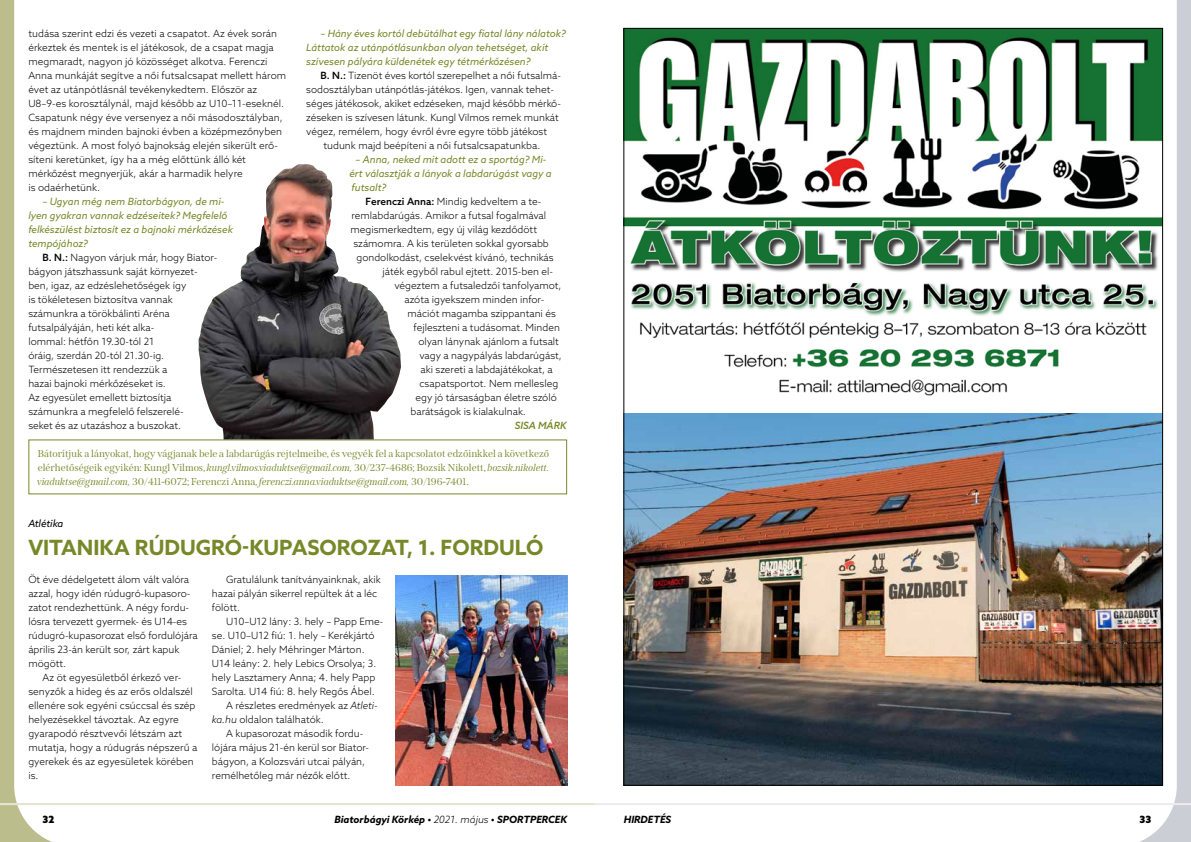
<style>
.page{position:relative;width:1191px;height:842px;background:#fff}
.page>*{position:absolute;margin:0;border:0;box-sizing:border-box;transform-origin:0 0}
.t1{font:700 21px "Azo Sans";color:#768828}
.t2{font:300 10px/14px "Azo Sans";color:#000}
.t3{font:italic 10px/14px "Azo Sans";color:#768828}
.t4{font:10px/14px "Span";color:#768828;text-align:justify}
.t5{font:italic 700 10px "Azo Sans";color:#000}
.t6{font:italic 500 10px "Azo Sans";color:#768828}
.t7{font:italic 10px "Azo Sans";color:#000}
.t8{font:900 10px "Azo Sans";color:#000}
.s1{font-weight:500}
.s2{font-style:italic}
.s3{font-weight:300}
</style>
<div class="page">
<svg style="left:1115px;top:0;width:76px;height:842px"></svg>
<svg style="left:0;top:0;width:76px;height:842px"></svg>
<hr style="left:0;top:803px;width:595px;height:2px;background:#e3e4d1">
<hr style="left:595px;top:803px;width:596px;height:2px;background:#eaecef">
<img style="left:625px;top:413px;width:536px;height:371px">
<img style="left:625px;top:30px;width:536px;height:374px">
<img style="left:198px;top:164px;width:203px;height:275px">
<img style="left:395px;top:575px;width:172px;height:210px">
<p class="t2" style="left:28px;top:26px;width:259px">tudása szerint edzi és vezeti a csapatot. Az évek során érkeztek és mentek is el játékosok, de a csapat magja megmaradt, nagyon jó közösséget alkotva. Ferenczi Anna munkáját segítve a női futsalcsapat mellett három évet az utánpótlásnál tevékenykedtem. Először az U8–9-es korosztálynál, majd később az U10–11-eseknél.<br>Csapatunk négy éve versenyez a női másodosztályban, és majdnem minden bajnoki évben a középmezőnyben végeztünk. A most folyó bajnokság elején sikerült erő&shy;síteni keretünket, így ha a még előttünk álló két mérkőzést megnyerjük, akár a harmadik helyre<br>is odaérhetünk.</p>
<p class="t3" style="left:43px;top:194px;width:183px">– Ugyan még nem Biatorbágyon, de mi-</p>
<p class="t3" style="left:28px;top:208px;width:201px">lyen gyakran vannak edzéseitek? Megfelelő</p>
<p class="t3" style="left:28px;top:222px;width:206px">felkészülést biztosít ez a bajnoki mérkőzések</p>
<p class="t3" style="left:28px;top:236px;width:61px">tempójához?</p>
<p class="t2" style="left:43px;top:250px;width:176px"><span class="s1">B. N.:</span> Nagyon várjuk már, hogy Biator-</p>
<p class="t2" style="left:28px;top:264px;width:171px">bágyon játszhassunk saját környezet-</p>
<p class="t2" style="left:28px;top:278px;width:159px">ben, igaz, az edzéslehetőségek így</p>
<p class="t2" style="left:28px;top:292px;width:146px">is tökéletesen biztosítva vannak</p>
<p class="t2" style="left:28px;top:306px;width:143px">számunkra a törökbálinti Aréna</p>
<p class="t2" style="left:28px;top:320px;width:127px">futsalpályáján, heti két alka-</p>
<p class="t2" style="left:28px;top:334px;width:127px">lommal: hétfőn 19.30-tól 21</p>
<p class="t2" style="left:28px;top:348px;width:137px">óráig, szerdán 20-tól 21.30-ig.</p>
<p class="t2" style="left:28px;top:362px;width:141px">Természetesen itt rendezzük a</p>
<p class="t2" style="left:28px;top:376px;width:139px">hazai bajnoki mérkőzéseket is.</p>
<p class="t2" style="left:28px;top:390px;width:145px">Az egyesület emellett biztosítja</p>
<p class="t2" style="left:28px;top:404px;width:157px">számunkra a megfelelő felszerelé-</p>
<p class="t2" style="left:28px;top:418px;width:154px">seket és az utazáshoz a buszokat.</p>
<p class="t3" style="left:306px;top:26px;width:261px;text-indent:14px">– Hány éves kortól debütálhat egy fiatal lány nálatok?<br>Láttatok az utánpótlásunkban olyan tehetséget, akit szívesen pályára küldenétek egy tétmérkőzésen?</p>
<p class="t2" style="left:320px;top:68px;width:242px"><span class="s1">B. N.:</span> Tizenöt éves kortól szerepelhet a női futsalmá-</p>
<p class="t2" style="left:306px;top:82px;width:249px">sodosztályban utánpótlás-játékos. Igen, vannak tehet-</p>
<p class="t2" style="left:306px;top:96px;width:256px">séges játékosok, akiket edzéseken, majd később mérkő-</p>
<p class="t2" style="left:306px;top:110px;width:254px">zéseken is szívesen látunk. Kungl Vilmos remek munkát</p>
<p class="t2" style="left:306px;top:124px;width:242px">végez, remélem, hogy évről évre egyre több játékost</p>
<p class="t2" style="left:323px;top:138px;width:218px">tudunk majd beépíteni a női futsalcsapatunkba.</p>
<p class="t3" style="left:349px;top:152px;width:204px;text-indent:6px">– Anna, neked mit adott ez a sportág? Mi&shy;ért választják a lányok a labdarúgást vagy a futsalt?</p>
<p class="t2" style="left:366px;top:194px;width:177px"><span class="s1">Ferenczi Anna:</span> Mindig kedveltem a te-</p>
<p class="t2" style="left:351px;top:208px;width:196px">remlabdarúgás. Amikor a futsal fogalmával</p>
<p class="t2" style="left:350px;top:222px;width:188px">megismerkedtem, egy új világ kezdődött</p>
<p class="t2" style="left:353px;top:236px;width:197px">számomra. A kis területen sokkal gyorsabb</p>
<p class="t2" style="left:356px;top:250px;width:199px">gondolkodást, cselekvést kívánó, technikás</p>
<p class="t2" style="left:382px;top:264px;width:172px">játék egyből rabul ejtett. 2015-ben el-</p>
<p class="t2" style="left:394px;top:278px;width:169px">végeztem a futsaledzői tanfolyamot,</p>
<p class="t2" style="left:404px;top:292px;width:141px">azóta igyekszem minden infor-</p>
<p class="t2" style="left:407px;top:306px;width:150px">mációt magamba szippantani és</p>
<p class="t2" style="left:413px;top:320px;width:148px">fejleszteni a tudásomat. Minden</p>
<p class="t2" style="left:418px;top:334px;width:142px">olyan lánynak ajánlom a futsalt</p>
<p class="t2" style="left:419px;top:348px;width:144px">vagy a nagypályás labdarúgást,</p>
<p class="t2" style="left:420px;top:362px;width:134px">aki szereti a labdajátékokat, a</p>
<p class="t2" style="left:419px;top:376px;width:140px">csapatsportot. Nem mellesleg</p>
<p class="t2" style="left:415px;top:390px;width:143px">egy jó társaságban életre szóló</p>
<p class="t2" style="left:410px;top:404px;width:117px">barátságok is kialakulnak.</p>
<p class="t6" style="left:515px;top:419px;width:53px">SISA MÁRK</p>
<p class="t4" style="left:38px;top:447px;width:513px">Bátorítjuk a lányokat, hogy vágjanak bele a labdarúgás rejtelmeibe, és vegyék fel a kapcsolatot edzőinkkel a következő elérhetőségeik egyikén: Kungl Vilmos, <span class="s2">kungl.vilmos.viaduktse@gmail.com,</span> 30/237-4686; Bozsik Nikolett, <span class="s2">bozsik.nikolett. viaduktse@gmail.com,</span> 30/411-6072; Ferenczi Anna, <span class="s2">ferenczi.anna.viaduktse@gmail.com,</span> 30/196-7401.</p>
<p class="t7" style="left:28px;top:517px;width:36px">Atlétika</p>
<h1 class="t1" style="left:28px;top:533px;width:516px">VITANIKA RÚDUGRÓ-KUPASOROZAT, 1. FORDULÓ</h1>
<p class="t2" style="left:28px;top:572px;width:162px">Öt éve dédelgetett álom vált valóra</p>
<p class="t2" style="left:28px;top:586px;width:164px">azzal, hogy idén rúdugró-kupasoro-</p>
<p class="t2" style="left:28px;top:600px;width:162px">zatot rendezhettünk. A négy fordu-</p>
<p class="t2" style="left:28px;top:614px;width:160px">lósra tervezett gyermek- és U14-es</p>
<p class="t2" style="left:28px;top:628px;width:171px">rúdugró-kupasorozat első fordulójára</p>
<p class="t2" style="left:28px;top:642px;width:153px">április 23-án került sor, zárt kapuk</p>
<p class="t2" style="left:28px;top:656px;width:39px">mögött.</p>
<p class="t2" style="left:43px;top:670px;width:140px">Az öt egyesületből érkező ver-</p>
<p class="t2" style="left:28px;top:684px;width:166px">senyzők a hideg és az erős oldalszél</p>
<p class="t2" style="left:28px;top:698px;width:169px">ellenére sok egyéni csúccsal és szép</p>
<p class="t2" style="left:28px;top:712px;width:152px">helyezésekkel távoztak. Az egyre</p>
<p class="t2" style="left:28px;top:726px;width:155px">gyarapodó résztvevői létszám azt</p>
<p class="t2" style="left:28px;top:740px;width:171px">mutatja, hogy a rúdugrás népszerű a</p>
<p class="t2" style="left:28px;top:754px;width:167px">gyerekek és az egyesületek körében</p>
<p class="t2" style="left:28px;top:768px;width:12px">is.</p>
<p class="t2" style="left:212px;top:572px;width:171px;text-indent:14px">Gratulálunk tanítványainknak, akik hazai pályán sikerrel repültek át a léc fölött.</p>
<p class="t2" style="left:226px;top:614px;width:159px">U10–U12 lány: 3. hely – Papp Eme-</p>
<p class="t2" style="left:212px;top:628px;width:164px">se. U10–U12 fiú: 1. hely – Kerékjártó</p>
<p class="t2" style="left:212px;top:642px;width:154px">Dániel; 2. hely Méhringer Márton.</p>
<p class="t2" style="left:212px;top:656px;width:166px">U14 leány: 2. hely Lebics Orsolya; 3.</p>
<p class="t2" style="left:212px;top:670px;width:165px">hely Lasztamery Anna; 4. hely Papp</p>
<p class="t2" style="left:212px;top:684px;width:164px">Sarolta. U14 fiú: 8. hely Regős Ábel.</p>
<p class="t2" style="left:226px;top:698px;width:153px">A részletes eredmények az <span class="s2">Atleti-</span></p>
<p class="t2" style="left:212px;top:712px;width:113px"><span class="s2">ka.hu</span> oldalon találhatók.</p>
<p class="t2" style="left:226px;top:726px;width:139px">A kupasorozat második fordu-</p>
<p class="t2" style="left:212px;top:740px;width:159px">lójára május 21-én kerül sor Biator-</p>
<p class="t2" style="left:212px;top:754px;width:155px">bágyon, a Kolozsvári utcai pályán,</p>
<p class="t2" style="left:212px;top:768px;width:140px">remélhetőleg már nézők előtt.</p>
<p class="t8" style="left:43px;top:813px;width:13px">32</p>
<p class="t5" style="left:334px;top:813px;width:234px">Biatorbágyi Körkép • <span class="s3">2021. május</span> • SPORTPERCEK</p>
<p class="t5" style="left:624px;top:813px;width:49px">HIRDETÉS</p>
<p class="t8" style="left:1139px;top:813px;width:13px">33</p>
</div>
